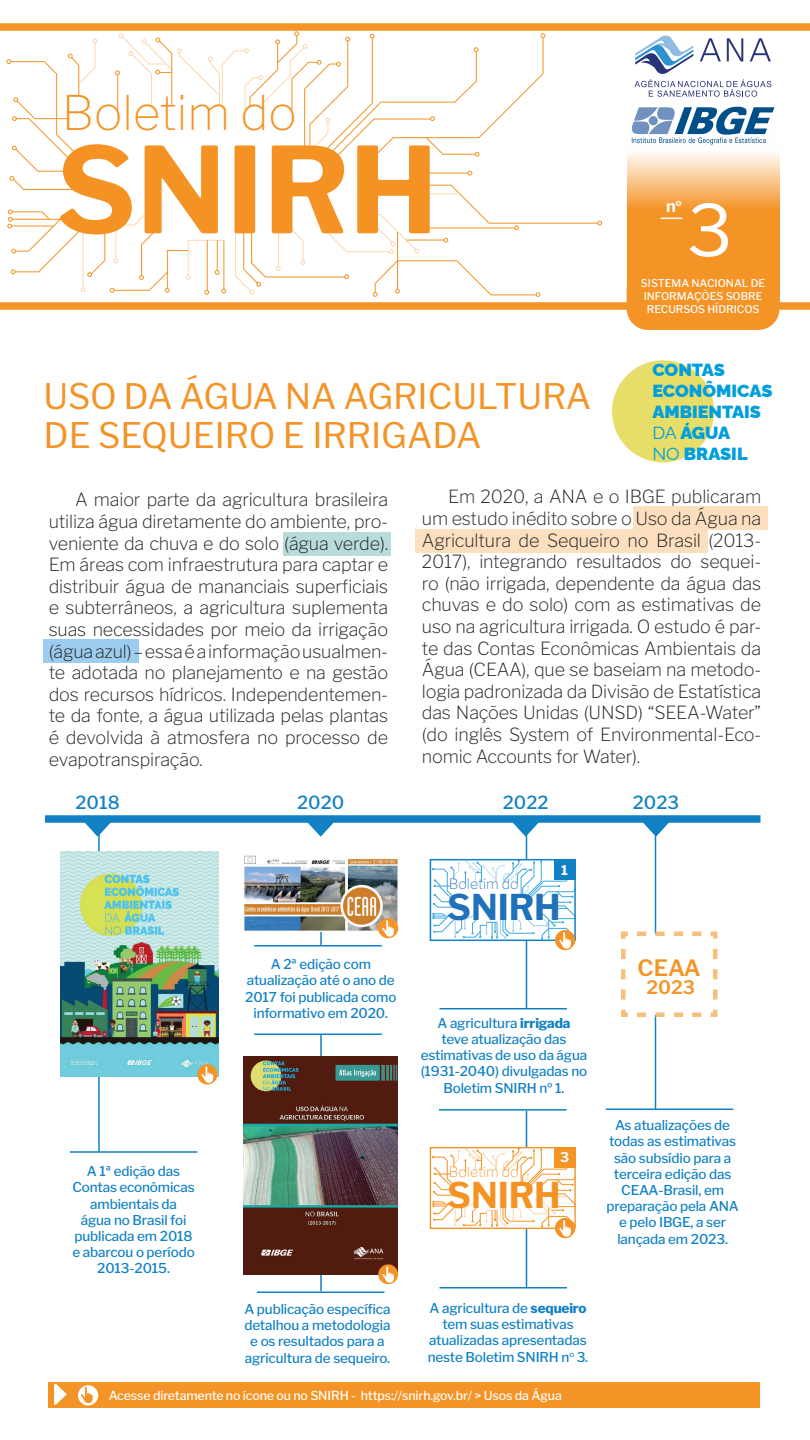
<style>
.page{position:relative;width:810px;height:1440px;background:#fff}
.page>*{position:absolute;margin:0;border:0;box-sizing:border-box;transform-origin:0 0}
.t1{font:700 118.43px "Libre Franklin";color:#f49323}
.t2{font:70.88px "Libre Franklin";color:#fff}
.t3{font:100 47.33px "Libre Franklin";color:#f49323}
.t4{font:700 35.25px "Libre Franklin";color:#1f72ba}
.t5{font:700 35.25px "Libre Franklin";color:#f49323}
.t6{font:34.95px/38.8px "Libre Franklin";color:#f49326}
.t7{font:600 22.42px "Libre Franklin";color:#f49326}
.t8{font:600 18.52px "Libre Franklin";color:#f49326}
.t9{font:200 18px/21.6px "Libre Franklin";letter-spacing:-.01em;color:#262626;text-align:justify}
.t10{font:500 18px "Libre Franklin";color:#1181c4}
.t11{font:900 17.55px/21.1px "Raleway";color:#009edd}
.t12{font:700 16.42px "Libre Franklin";color:#fff}
.t13{font:100 14.1px "Libre Franklin";color:#1f72ba}
.t14{font:100 14.1px "Libre Franklin";color:#f49323}
.t15{font:500 13.5px/16.2px "Libre Franklin";letter-spacing:-.01em;color:#1181c4;text-align:center}
.t16{font:700 13.5px "Libre Franklin";color:#fff}
.t17{font:500 12.38px "Libre Franklin";letter-spacing:-.01em;color:#fff}
.t18{font:500 10.65px "Libre Franklin";color:#fff}
.t19{font:700 9.6px "Libre Franklin";color:#fff}
.s1{font-weight:400}
.s2{font-weight:800}
</style>
<div class="page">
<hr style="left:320px;top:873px;width:2px;height:72px;background:#1181c4">
<div style="left:633px;top:507px;width:135px;height:23px;background:#fbdfbe"></div>
<div style="left:416px;top:529px;width:292px;height:23px;background:#fbdfbe"></div>
<hr style="left:98px;top:828px;width:2px;height:324px;background:#1181c4">
<hr style="left:320px;top:1035px;width:2px;height:257px;background:#1181c4">
<hr style="left:526px;top:828px;width:1px;height:180px;background:#1181c4">
<hr style="left:526px;top:1111px;width:1px;height:176px;background:#1181c4">
<hr style="left:655px;top:828px;width:1px;height:282px;background:#1181c4">
<svg style="left:627px;top:153px;width:152px;height:134px;background:#f6a851"></svg>
<div style="left:627px;top:287px;width:153px;height:43px;background:#f49326"></div>
<div style="left:284px;top:532px;width:107px;height:24px;background:#b8dcda"></div>
<div style="left:44px;top:639px;width:95px;height:23px;background:#9ccdef"></div>
<div style="left:0;top:302px;width:810px;height:8px;background:#f49326"></div>
<div style="left:48px;top:1382px;width:712px;height:26px;background:#f49326"></div>
<svg style="left:54px;top:1384px;width:13px;height:21px"></svg>
<svg style="left:78px;top:1385px;width:20px;height:21px"></svg>
<svg style="left:81px;top:1387px;width:12px;height:16px"></svg>
<div style="left:0;top:23px;width:810px;height:8px;background:#f49326"></div>
<svg style="left:635px;top:35px;width:136px;height:62px"></svg>
<svg style="left:661px;top:218px;width:21px;height:1px"></svg>
<svg style="left:6px;top:31px;width:596px;height:266px"></svg>
<svg style="left:631px;top:107px;width:143px;height:38px"></svg>
<svg style="left:85px;top:823px;width:26px;height:14px"></svg>
<svg style="left:308px;top:823px;width:25px;height:14px"></svg>
<svg style="left:513px;top:823px;width:25px;height:14px"></svg>
<svg style="left:643px;top:823px;width:26px;height:14px"></svg>
<div style="left:45px;top:815px;width:715px;height:8px;background:#1181c4"></div>
<hr style="left:70px;top:1151px;width:127px;height:2px;background:#1181c4">
<hr style="left:257px;top:1292px;width:127px;height:1px;background:#1181c4">
<hr style="left:440px;top:1008px;width:127px;height:2px;background:#1181c4">
<hr style="left:440px;top:1287px;width:127px;height:1px;background:#1181c4">
<hr style="left:439px;top:1109px;width:127px;height:2px;background:#1181c4">
<hr style="left:606px;top:1108px;width:127px;height:2px;background:#1181c4">
<div style="left:612px;top:360px;width:102px;height:102px;background:#e6de68;border-radius:50%"></div>
<svg style="left:621px;top:929px;width:97px;height:90px"></svg>
<div style="left:430px;top:859px;width:146px;height:82px;border:2px solid #1181c4"></div>
<svg style="left:432px;top:860px;width:144px;height:89px"></svg>
<div style="left:554px;top:860px;width:21px;height:20px;background:#1181c4"></div>
<img style="left:60px;top:852px;width:159px;height:224px">
<svg style="left:197px;top:1064px;width:21px;height:20px"></svg>
<svg style="left:201px;top:1067px;width:13px;height:16px"></svg>
<img style="left:244px;top:855px;width:154px;height:77px">
<div style="left:378px;top:918px;width:20px;height:20px;background:#f49326;border-radius:50%"></div>
<svg style="left:382px;top:920px;width:13px;height:17px"></svg>
<div style="left:430px;top:1147px;width:146px;height:82px;border:1px solid #f49326"></div>
<svg style="left:432px;top:1148px;width:144px;height:89px"></svg>
<img style="left:243px;top:1056px;width:155px;height:219px">
<svg style="left:378px;top:1264px;width:20px;height:20px"></svg>
<svg style="left:382px;top:1267px;width:12px;height:16px"></svg>
<hr style="left:254px;top:945px;width:128px;height:1px;background:#1181c4">
<hr style="left:254px;top:1034px;width:128px;height:1px;background:#1181c4">
<p class="t3" style="left:62px;top:76px;width:236px">Boletim do</p>
<p class="t1" style="left:56px;top:97px;width:383px">SNIRH</p>
<p class="t19" style="left:676px;top:195px;width:7px">o</p>
<p class="t12" style="left:666px;top:193px;width:11px">n</p>
<p class="t2" style="left:687px;top:175px;width:47px">3</p>
<p class="t18" style="left:641px;top:275px;width:126px">SISTEMA NACIONAL DE</p>
<p class="t18" style="left:644px;top:288px;width:120px">INFORMAÇÕES SOBRE</p>
<p class="t18" style="left:647px;top:300px;width:114px">RECURSOS HÍDRICOS</p>
<p class="t11" style="left:652px;top:358px;width:122px">CONTAS<br>ECONÔMICAS<br>AMBIENTAIS<br><span class="s1">DA</span> ÁGUA<br><span class="s1">NO</span> BRASIL</p>
<p class="t9" style="left:422px;top:484px;width:341px;text-indent:26px">Em 2020, a ANA e o IBGE publicaram um estudo inédito sobre o Uso da Água na Agricultura de Sequeiro no Brasil (2013- 2017), integrando resultados do sequei&shy;ro (não irrigada, dependente da água das chuvas e do solo) com as estimativas de uso na agricultura irrigada. O estudo é par&shy;te das Contas Econômicas Ambientais da Água (CEAA), que se baseiam na metodo&shy;logia padronizada da Divisão de Estatística das Nações Unidas (UNSD) “SEEA-Water” (do inglês System of Environmental-Eco&shy;nomic Accounts for Water).</p>
<p class="t6" style="left:44px;top:373px;width:549px">USO DA ÁGUA NA AGRICULTURA<br>DE SEQUEIRO E IRRIGADA</p>
<p class="t9" style="left:49px;top:487px;width:341px;text-indent:26px">A maior parte da agricultura brasileira utiliza água diretamente do ambiente, pro&shy;veniente da chuva e do solo (água verde).<br>Em áreas com infraestrutura para captar e distribuir água de mananciais superficiais e subterrâneos, a agricultura suplementa suas necessidades por meio da irrigação (água azul) – essa é a informação usualmen&shy;te adotada no planejamento e na gestão dos recursos hídricos. Independentemen&shy;te da fonte, a água utilizada pelas plantas é devolvida à atmosfera no processo de evapotranspiração.</p>
<p class="t10" style="left:76px;top:789px;width:46px">2018</p>
<p class="t10" style="left:297px;top:789px;width:49px">2020</p>
<p class="t10" style="left:503px;top:789px;width:47px">2022</p>
<p class="t10" style="left:633px;top:789px;width:48px">2023</p>
<p class="t13" style="left:449px;top:873px;width:71px">Boletim do</p>
<p class="t16" style="left:561px;top:859px;width:8px">1</p>
<p class="t15" style="left:72px;top:1162px;width:124px">A 1ª edição das<br>Contas econômicas ambientais da<br>água no Brasil foi publicada em 2018 e abarcou o período<br>2013-2015.</p>
<p class="t15" style="left:245px;top:955px;width:153px">A 2ª edição com atualização até o ano de<br>2017 foi publicada como informativo em 2020.</p>
<p class="t4" style="left:447px;top:880px;width:115px">SNIRH</p>
<p class="t15" style="left:421px;top:1014px;width:168px">A agricultura <span class="s2">irrigada<br></span>teve atualização das estimativas de uso da água (1931-2040) divulgadas no<br>Boletim SNIRH nº 1.</p>
<p class="t14" style="left:449px;top:1161px;width:71px">Boletim do</p>
<p class="t16" style="left:560px;top:1147px;width:11px">3</p>
<p class="t5" style="left:447px;top:1168px;width:115px">SNIRH</p>
<p class="t15" style="left:244px;top:1300px;width:148px">A publicação específica detalhou a metodologia e os resultados para a agricultura de sequeiro.</p>
<p class="t15" style="left:428px;top:1299px;width:162px">A agricultura de <span class="s2">sequeiro </span>tem suas estimativas atualizadas apresentadas neste Boletim SNIRH n<sup>o</sup> 3.</p>
<p class="t17" style="left:109px;top:1386px;width:455px">Acesse diretamente no ícone ou no SNIRH - https://snirh.gov.br/ &gt; Usos da Água</p>
<p class="t7" style="left:638px;top:950px;width:65px">CEAA</p>
<p class="t8" style="left:647px;top:973px;width:50px">2023</p>
<p class="t15" style="left:606px;top:1116px;width:134px">As atualizações de todas as estimativas são subsídio para a terceira edição das<br>CEAA-Brasil, em preparação pela ANA e pelo IBGE, a ser lançada em 2023.</p>
</div>
